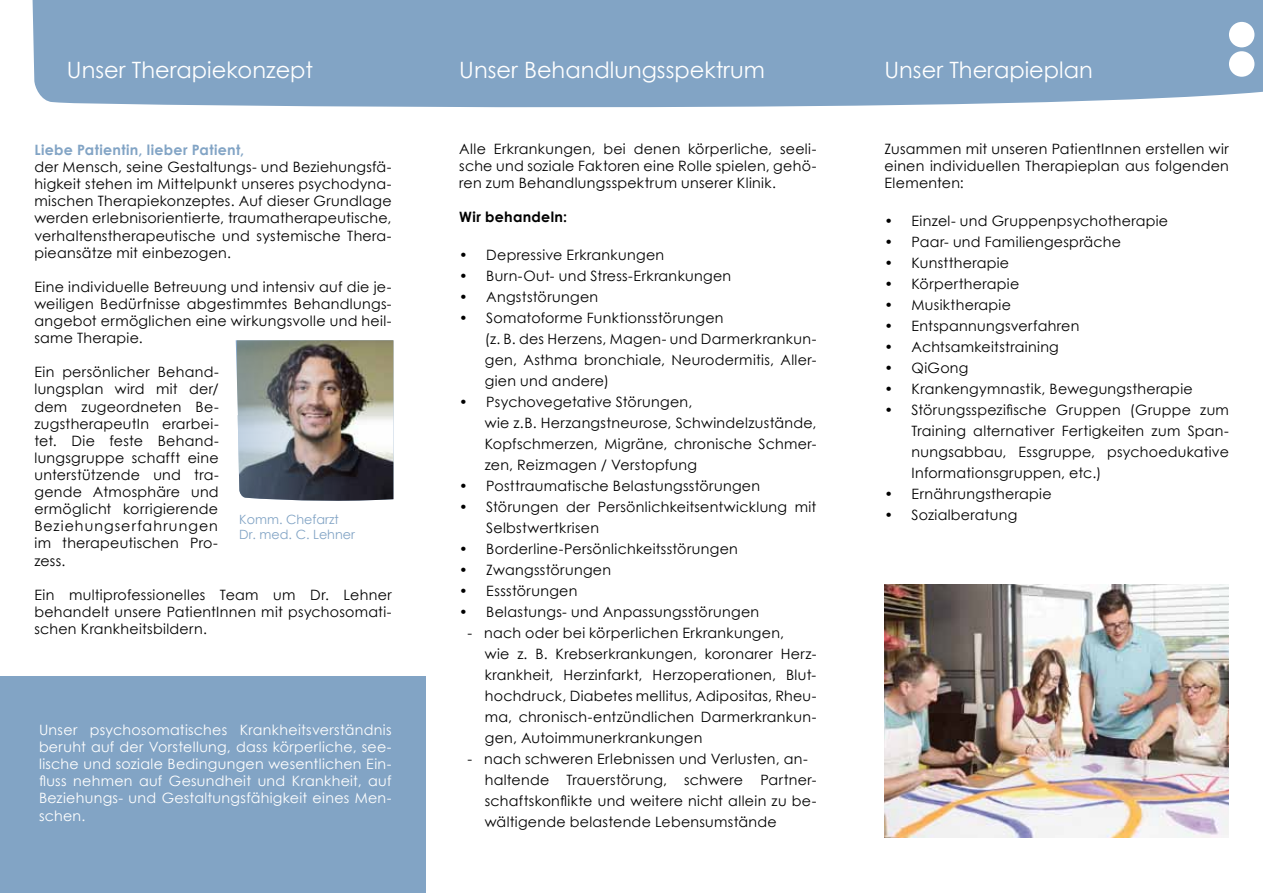
<style>
.page{position:relative;width:1263px;height:893px;background:#fff}
.page>*{position:absolute;margin:0;border:0;box-sizing:border-box;transform-origin:0 0}
.t1{font:22.5px "Century Gothic";color:#fff}
.t2{font:14.25px/17.1px "Century Gothic";letter-spacing:.02em;color:#000;text-align:justify}
.t3{font:14.25px/17.1px "Century Gothic";letter-spacing:.02em;color:#fff;text-align:justify}
.t4{font:700 14.25px "Century Gothic";letter-spacing:.025em;color:#82a4c5}
.t5{font:700 14.25px "Century Gothic";letter-spacing:.02em;color:#000}
.t6{font:12.75px "Century Gothic";color:#82a4c5}
</style>
<div class="page">
<div style="left:32px;top:0;width:1231px;height:108px;background:#82a4c5"></div>
<div style="left:1229px;top:51px;width:25px;height:26px;background:#fff;border-radius:50%"></div>
<div style="left:1229px;top:22px;width:25px;height:25px;background:#fff;border-radius:50%"></div>
<img style="left:237px;top:340px;width:156px;height:161px">
<div style="left:0;top:677px;width:425px;height:216px;background:#82a4c5"></div>
<img style="left:884px;top:585px;width:344px;height:253px">
<h1 class="t1" style="left:67px;top:54px;width:248px">Unser Therapiekonzept</h1>
<h1 class="t1" style="left:459px;top:54px;width:307px">Unser Behandlungsspektrum</h1>
<h1 class="t1" style="left:884px;top:54px;width:210px">Unser Therapieplan</h1>
<p class="t2" style="left:459px;top:140px;width:359px">Alle Erkrankungen, bei denen körperliche, seeli&shy;sche und soziale Faktoren eine Rolle spielen, gehö&shy;ren zum Behandlungsspektrum unserer Klinik.</p>
<p class="t5" style="left:459px;top:206px;width:109px">Wir behandeln:</p>
<p class="t2" style="left:459px;top:246px;width:206px">• Depressive Erkrankungen</p>
<p class="t2" style="left:459px;top:267px;width:273px">• Burn-Out- und Stress-Erkrankungen</p>
<p class="t2" style="left:459px;top:288px;width:140px">• Angststörungen</p>
<p class="t2" style="left:485px;top:307px;width:333px;line-height:21px;text-align:left;text-indent:-26px">• Somatoforme Funktionsstörungen<br>(z. B. des Herzens, Magen- und Darmerkrankun&shy;gen, Asthma bronchiale, Neurodermitis, Aller&shy;gien und andere)</p>
<p class="t2" style="left:485px;top:391px;width:333px;line-height:21px;text-align:left;text-indent:-26px">• Psychovegetative Störungen,<br>wie z.B. Herzangstneurose, Schwindelzustände, Kopfschmerzen, Migräne, chronische Schmer&shy;zen, Reizmagen / Verstopfung</p>
<p class="t2" style="left:459px;top:477px;width:302px">• Posttraumatische Belastungsstörungen</p>
<p class="t2" style="left:486px;top:496px;width:332px;line-height:21px;text-indent:-27px">• Störungen der Persönlichkeitsentwicklung mit<br>Selbstwertkrisen</p>
<p class="t2" style="left:459px;top:540px;width:280px">• Borderline-Persönlichkeitsstörungen</p>
<p class="t2" style="left:459px;top:561px;width:153px">• Zwangsstörungen</p>
<p class="t2" style="left:459px;top:582px;width:120px">• Essstörungen</p>
<p class="t2" style="left:459px;top:603px;width:301px">• Belastungs- und Anpassungsstörungen</p>
<p class="t2" style="left:485px;top:622px;width:333px;line-height:21px;text-align:left;text-indent:-17px">- nach oder bei körperlichen Erkrankungen,<br>wie z. B. Krebserkrankungen, koronarer Herz&shy;krankheit, Herzinfarkt, Herzoperationen, Blut&shy;hochdruck, Diabetes mellitus, Adipositas, Rheu&shy;ma, chronisch-entzündlichen Darmerkrankun&shy;gen, Autoimmunerkrankungen</p>
<p class="t2" style="left:485px;top:748px;width:333px;line-height:21px;text-align:left;text-indent:-17px">- nach schweren Erlebnissen und Verlusten, an&shy;haltende Trauerstörung, schwere Partner&shy;schaftskonflikte und weitere nicht allein zu be&shy;wältigende belastende Lebensumstände</p>
<p class="t2" style="left:884px;top:140px;width:346px">Zusammen mit unseren PatientInnen erstellen wir einen individuellen Therapieplan aus folgenden Elementen:</p>
<p class="t2" style="left:884px;top:212px;width:285px">• Einzel- und Gruppenpsychotherapie</p>
<p class="t2" style="left:884px;top:233px;width:238px">• Paar- und Familiengespräche</p>
<p class="t2" style="left:884px;top:254px;width:126px">• Kunsttherapie</p>
<p class="t2" style="left:884px;top:275px;width:136px">• Körpertherapie</p>
<p class="t2" style="left:884px;top:296px;width:128px">• Musiktherapie</p>
<p class="t2" style="left:884px;top:317px;width:196px">• Entspannungsverfahren</p>
<p class="t2" style="left:884px;top:338px;width:176px">• Achtsamkeitstraining</p>
<p class="t2" style="left:884px;top:359px;width:85px">• QiGong</p>
<p class="t2" style="left:884px;top:380px;width:310px">• Krankengymnastik, Bewegungstherapie</p>
<p class="t2" style="left:911px;top:399px;width:319px;line-height:21px;text-indent:-27px">• Störungsspezifische Gruppen (Gruppe zum Training alternativer Fertigkeiten zum Span&shy;nungsabbau, Essgruppe, psychoedukative Informationsgruppen, etc.)</p>
<p class="t2" style="left:884px;top:485px;width:169px">• Ernährungstherapie</p>
<p class="t4" style="left:34px;top:139px;width:211px">Liebe Patientin, lieber Patient,</p>
<p class="t2" style="left:34px;top:158px;width:359px">der Mensch, seine Gestaltungs- und Beziehungsfä&shy;higkeit stehen im Mittelpunkt unseres psychodyna&shy;mischen Therapiekonzeptes. Auf dieser Grundlage werden erlebnisorientierte, traumatherapeutische, verhaltenstherapeutische und systemische Thera&shy;pieansätze mit einbezogen.</p>
<p class="t2" style="left:34px;top:278px;width:359px">Eine individuelle Betreuung und intensiv auf die je&shy;weiligen Bedürfnisse abgestimmtes Behandlungs&shy;angebot ermöglichen eine wirkungsvolle und heil&shy;same Therapie.</p>
<p class="t2" style="left:34px;top:363px;width:186px">Ein persönlicher Behand&shy;lungsplan wird mit der/ dem zugeordneten Be&shy;zugstherapeutIn erarbei&shy;tet. Die feste Behand&shy;lungsgruppe schafft eine unterstützende und tra&shy;gende Atmosphäre und ermöglicht korrigierende Beziehungserfahrungen im therapeutischen Pro&shy;zess.</p>
<p class="t2" style="left:34px;top:586px;width:359px">Ein multiprofessionelles Team um Dr. Lehner behandelt unsere PatientInnen mit psychosomati&shy;schen Krankheitsbildern.</p>
<p class="t6" style="left:239px;top:510px;width:101px">Komm. Chefarzt</p>
<p class="t2" style="left:884px;top:506px;width:134px">• Sozialberatung</p>
<p class="t6" style="left:239px;top:525px;width:117px">Dr. med. C. Lehner</p>
<p class="t3" style="left:39px;top:721px;width:354px">Unser psychosomatisches Krankheitsverständnis beruht auf der Vorstellung, dass körperliche, see&shy;lische und soziale Bedingungen wesentlichen Ein&shy;fluss nehmen auf Gesundheit und Krankheit, auf Beziehungs- und Gestaltungsfähigkeit eines Men&shy;schen.</p>
</div>
